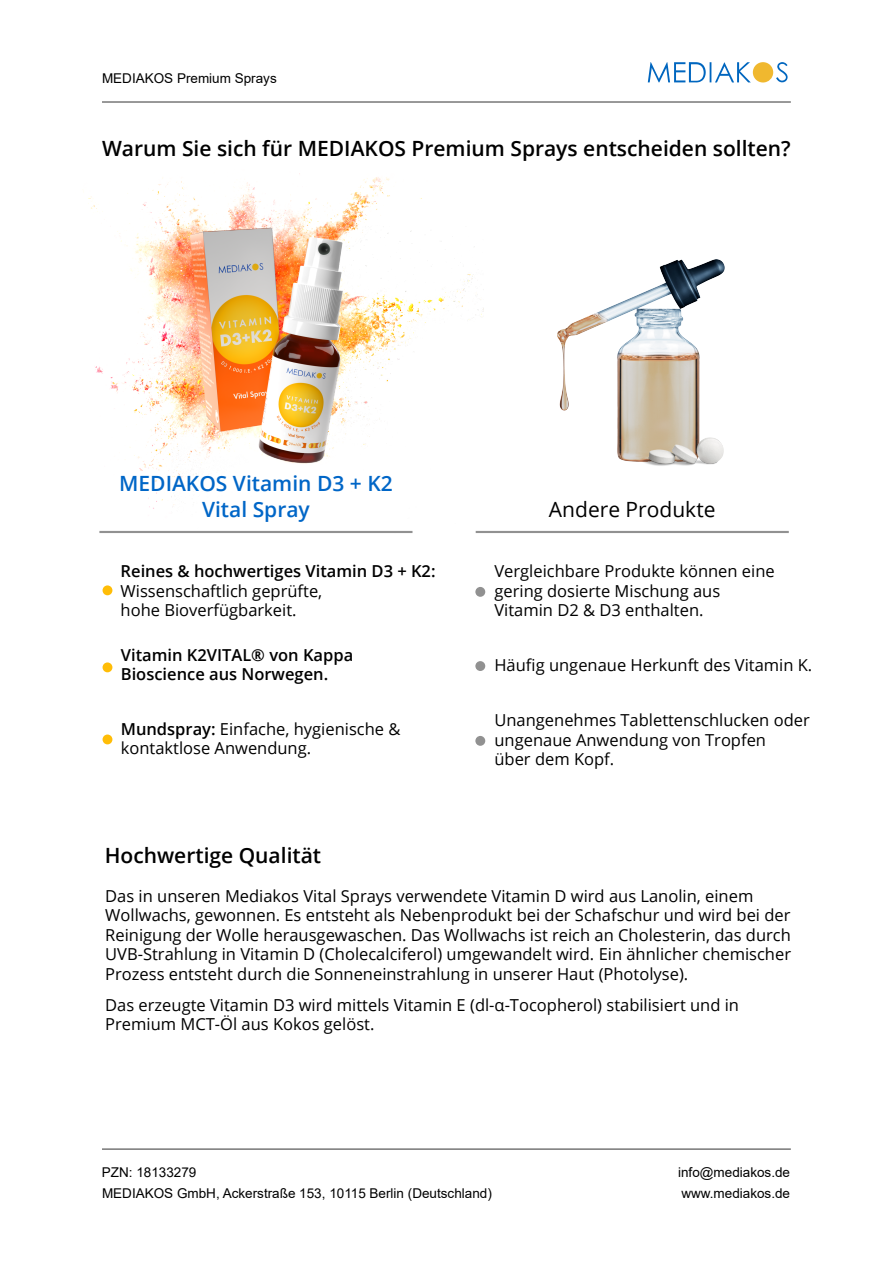
<style>
.page{position:relative;width:893px;height:1263px;background:#fff}
.page>*{position:absolute;margin:0;border:0;box-sizing:border-box;transform-origin:0 0}
.t1{font:600 21px "Open Sans";color:#000}
.t2{font:600 21px/25.2px "Open Sans";color:#0066c7;text-align:center}
.t3{font:21px "Open Sans";color:#000}
.t4{font:16.5px/19.5px "Open Sans";color:#000}
.t5{font:600 16.5px/19.5px "Open Sans";color:#000}
.t6{font:13.5px/21px "Arial";color:#000}
.s1{font-weight:600}
</style>
<div class="page">
<img style="left:88px;top:173px;width:441px;height:360px">
<svg style="left:648px;top:62px;width:140px;height:21px"></svg>
<hr style="left:102px;top:101px;width:689px;height:2px;background:#777">
<hr style="left:102px;top:1148px;width:689px;height:2px;background:#777">
<hr style="left:99px;top:531px;width:313px;height:2px;background:#919191">
<hr style="left:476px;top:531px;width:313px;height:2px;background:#919191">
<div style="left:103px;top:585px;width:9px;height:10px;background:#ffbd07;border-radius:50%"></div>
<div style="left:103px;top:734px;width:9px;height:10px;background:#ffbd07;border-radius:50%"></div>
<div style="left:103px;top:662px;width:9px;height:10px;background:#ffbd07;border-radius:50%"></div>
<div style="left:475px;top:587px;width:10px;height:10px;background:#919191;border-radius:50%"></div>
<div style="left:475px;top:736px;width:10px;height:10px;background:#919191;border-radius:50%"></div>
<div style="left:475px;top:661px;width:10px;height:10px;background:#919191;border-radius:50%"></div>
<img style="left:558px;top:260px;width:166px;height:201px">
<img style="left:642px;top:409px;width:82px;height:57px">
<p class="t6" style="left:102px;top:67px;width:176px">MEDIAKOS Premium Sprays</p>
<p class="t1" style="left:102px;top:134px;width:690px">Warum Sie sich für MEDIAKOS Premium Sprays entscheiden sollten?</p>
<p class="t2" style="left:119px;top:471px;width:275px">MEDIAKOS Vitamin D3 + K2<br>Vital Spray</p>
<p class="t5" style="left:121px;top:561px;width:316px">Reines &amp; hochwertiges Vitamin D3 + K2:</p>
<p class="t4" style="left:121px;top:580px;width:203px">Wissenschaftlich geprüfte, hohe Bioverfügbarkeit.</p>
<p class="t5" style="left:121px;top:644px;width:234px">Vitamin K2VITAL® von Kappa<br>Bioscience aus Norwegen.</p>
<p class="t4" style="left:121px;top:718px;width:281px"><span class="s1">Mundspray:</span> Einfache, hygienische &amp; kontaktlose Anwendung.</p>
<p class="t1" style="left:105px;top:841px;width:218px">Hochwertige Qualität</p>
<p class="t3" style="left:549px;top:495px;width:168px">Andere Produkte</p>
<p class="t4" style="left:494px;top:561px;width:282px">Vergleichbare Produkte können eine gering dosierte Mischung aus<br>Vitamin D2 &amp; D3 enthalten.</p>
<p class="t4" style="left:494px;top:655px;width:319px">Häufig ungenaue Herkunft des Vitamin K.</p>
<p class="t4" style="left:494px;top:710px;width:317px">Unangenehmes Tablettenschlucken oder ungenaue Anwendung von Tropfen<br>über dem Kopf.</p>
<p class="t4" style="left:105px;top:885px;width:687px">Das in unseren Mediakos Vital Sprays verwendete Vitamin D wird aus Lanolin, einem Wollwachs, gewonnen. Es entsteht als Nebenprodukt bei der Schafschur und wird bei der Reinigung der Wolle herausgewaschen. Das Wollwachs ist reich an Cholesterin, das durch UVB-Strahlung in Vitamin D (Cholecalciferol) umgewandelt wird. Ein ähnlicher chemischer Prozess entsteht durch die Sonneneinstrahlung in unserer Haut (Photolyse).</p>
<p class="t4" style="left:105px;top:995px;width:635px">Das erzeugte Vitamin D3 wird mittels Vitamin E (dl-α-Tocopherol) stabilisiert und in<br>Premium MCT-Öl aus Kokos gelöst.</p>
<p class="t6" style="left:102px;top:1161px;width:96px">PZN: 18133279</p>
<p class="t6" style="left:102px;top:1182px;width:391px">MEDIAKOS GmbH, Ackerstraße 153, 10115 Berlin (Deutschland)</p>
<p class="t6" style="left:678px;top:1161px;width:113px">info@mediakos.de www.mediakos.de</p>
</div>
